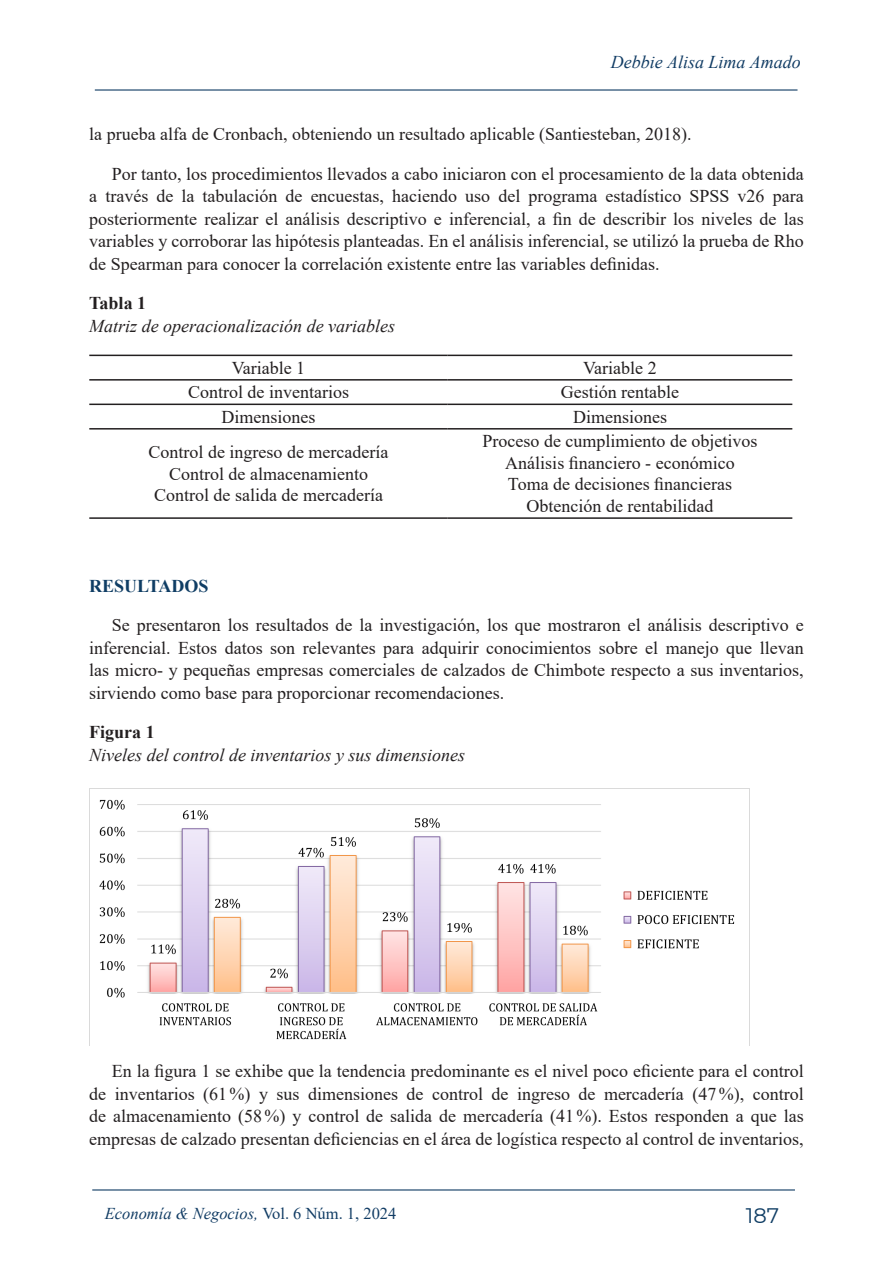
<style>
.page{position:relative;width:893px;height:1263px;background:#fff}
.page>*{position:absolute;margin:0;border:0;box-sizing:border-box;transform-origin:0 0}
.t1{font:21px "Montserrat";color:#0f3d64}
.t2{font:18px/22.5px "Times New Roman";color:#231f20;text-align:justify}
.t3{font:italic 18px "Times New Roman";color:#231f20}
.t4{font:italic 18px "Times New Roman";color:#113c64}
.t5{font:700 18px "Times New Roman";color:#231f20}
.t6{font:700 18px "Times New Roman";color:#0f3d64}
.t7{font:italic 16.5px "Times New Roman";color:#113c64}
.s1{font-style:normal}
</style>
<div class="page">
<hr style="left:95px;top:89px;width:702px;height:2px;background:#113c64">
<hr style="left:92px;top:1189px;width:703px;height:1px;background:#113c64">
<hr style="left:89px;top:355px;width:359px;height:1px;background:#231f20">
<hr style="left:448px;top:355px;width:344px;height:1px;background:#231f20">
<hr style="left:89px;top:379px;width:359px;height:2px;background:#231f20">
<hr style="left:448px;top:379px;width:344px;height:2px;background:#231f20">
<hr style="left:89px;top:404px;width:359px;height:1px;background:#231f20">
<hr style="left:448px;top:404px;width:344px;height:1px;background:#231f20">
<hr style="left:89px;top:428px;width:359px;height:2px;background:#231f20">
<hr style="left:448px;top:428px;width:344px;height:2px;background:#231f20">
<hr style="left:89px;top:517px;width:359px;height:2px;background:#231f20">
<hr style="left:448px;top:517px;width:344px;height:2px;background:#231f20">
<img style="left:89px;top:789px;width:661px;height:257px">
<p class="t4" style="left:611px;top:49px;width:191px">Debbie Alisa Lima Amado</p>
<p class="t2" style="left:89px;top:122px;width:604px">la prueba alfa de Cronbach, obteniendo un resultado aplicable (Santiesteban, 2018).</p>
<p class="t2" style="left:89px;top:162px;width:716px;text-indent:23px">Por tanto, los procedimientos llevados a cabo iniciaron con el procesamiento de la data obtenida a través de la tabulación de encuestas, haciendo uso del programa estadístico SPSS v26 para posteriormente realizar el análisis descriptivo e inferencial, a fin de describir los niveles de las variables y corroborar las hipótesis planteadas. En el análisis inferencial, se utilizó la prueba de Rho de Spearman para conocer la correlación existente entre las variables definidas.</p>
<p class="t5" style="left:89px;top:290px;width:58px">Tabla 1</p>
<p class="t3" style="left:89px;top:313px;width:307px">Matriz de operacionalización de variables</p>
<p class="t2" style="left:232px;top:356px;width:75px">Variable 1</p>
<p class="t2" style="left:583px;top:356px;width:75px">Variable 2</p>
<p class="t2" style="left:188px;top:380px;width:162px">Control de inventarios</p>
<p class="t2" style="left:561px;top:380px;width:120px">Gestión rentable</p>
<p class="t2" style="left:222px;top:405px;width:95px">Dimensiones</p>
<p class="t2" style="left:573px;top:405px;width:95px">Dimensiones</p>
<p class="t2" style="left:149px;top:440px;width:241px">Control de ingreso de mercadería</p>
<p class="t2" style="left:169px;top:462px;width:200px">Control de almacenamiento</p>
<p class="t2" style="left:154px;top:483px;width:230px">Control de salida de mercadería</p>
<p class="t2" style="left:483px;top:429px;width:276px">Proceso de cumplimiento de objetivos</p>
<p class="t2" style="left:505px;top:451px;width:231px">Análisis financiero - económico</p>
<p class="t2" style="left:508px;top:473px;width:226px">Toma de decisiones financieras</p>
<p class="t2" style="left:527px;top:494px;width:188px">Obtención de rentabilidad</p>
<p class="t6" style="left:89px;top:573px;width:121px">RESULTADOS</p>
<p class="t2" style="left:89px;top:613px;width:716px;text-indent:23px">Se presentaron los resultados de la investigación, los que mostraron el análisis descriptivo e inferencial. Estos datos son relevantes para adquirir conocimientos sobre el manejo que llevan las micro- y pequeñas empresas comerciales de calzados de Chimbote respecto a sus inventarios, sirviendo como base para proporcionar recomendaciones.</p>
<p class="t5" style="left:89px;top:719px;width:67px">Figura 1</p>
<p class="t3" style="left:89px;top:742px;width:377px">Niveles del control de inventarios y sus dimensiones</p>
<p class="t2" style="left:89px;top:1059px;width:716px;text-indent:23px">En la figura 1 se exhibe que la tendencia predominante es el nivel poco eficiente para el control de inventarios (61%) y sus dimensiones de control de ingreso de mercadería (47%), control de almacenamiento (58%) y control de salida de mercadería (41%). Estos responden a que las empresas de calzado presentan deficiencias en el área de logística respecto al control de inventarios,</p>
<p class="t7" style="left:105px;top:1202px;width:293px">Economía &amp; Negocios, <span class="s1">Vol. 6 Núm. 1, 2024</span></p>
<p class="t1" style="left:746px;top:1201px;width:35px">187</p>
</div>
